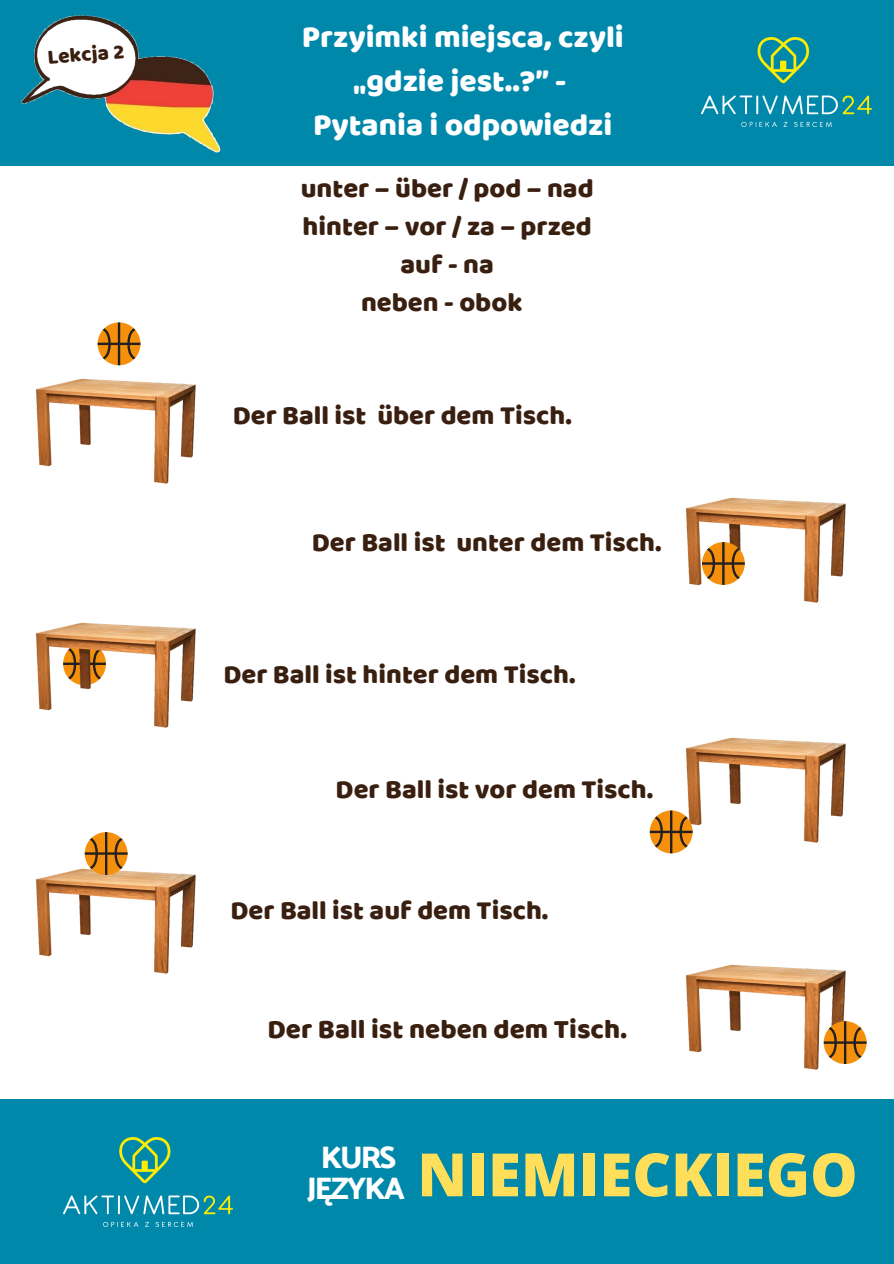
<style>
.page{position:relative;width:894px;height:1264px;background:#fff}
.page>*{position:absolute;margin:0;border:0;box-sizing:border-box;transform-origin:0 0}
.t1{font:800 59.7px "Open Sans";color:#ffde59}
.t2{font:31.5px/44px "Baloo";color:#fff;text-align:center}
.t3{font:800 30.9px/31px "Catamaran";letter-spacing:-.065em;color:#fff;text-align:center}
.t4{font:27.6px "Baloo";color:#391f10}
.t5{font:27.3px/38px "Baloo";color:#391f10;text-align:center}
.t6{font:27.15px "Baloo";color:#391f10}
.t7{font:21px "Baloo Thambi";color:#391f10}
</style>
<div class="page">
<div style="left:0;top:0;width:893px;height:166px;background:#08a"></div>
<img style="left:701px;top:38px;width:169px;height:89px">
<img style="left:22px;top:15px;width:199px;height:138px">
<div style="left:0;top:1099px;width:893px;height:164px;background:#08a"></div>
<img style="left:63px;top:1137px;width:169px;height:89px">
<img style="left:35px;top:365px;width:161px;height:119px">
<svg style="left:98px;top:322px;width:42px;height:43px"></svg>
<img style="left:685px;top:497px;width:161px;height:106px">
<svg style="left:701px;top:542px;width:43px;height:43px"></svg>
<img style="left:35px;top:622px;width:161px;height:106px">
<img style="left:685px;top:737px;width:161px;height:106px">
<svg style="left:649px;top:810px;width:43px;height:43px"></svg>
<img style="left:35px;top:853px;width:161px;height:121px">
<svg style="left:85px;top:832px;width:42px;height:43px;background:#cc8c39"></svg>
<img style="left:685px;top:964px;width:166px;height:106px">
<svg style="left:823px;top:1021px;width:43px;height:42px"></svg>
<p class="t7" style="left:46px;top:42px;width:78px;rotate:-5deg">Lekcja 2</p>
<p class="t2" style="left:302px;top:14px;width:323px">Przyimki miejsca, czyli „gdzie jest..?” -<br>Pytania i odpowiedzi</p>
<p class="t5" style="left:300px;top:169px;width:294px">unter – über / pod – nad hinter – vor / za – przed auf - na<br>neben - obok</p>
<p class="t6" style="left:232px;top:399px;width:340px">Der Ball ist über dem Tisch.</p>
<p class="t6" style="left:312px;top:526px;width:351px">Der Ball ist unter dem Tisch.</p>
<p class="t6" style="left:223px;top:657px;width:353px">Der Ball ist hinter dem Tisch.</p>
<p class="t6" style="left:335px;top:773px;width:319px">Der Ball ist vor dem Tisch.</p>
<p class="t6" style="left:230px;top:893px;width:319px">Der Ball ist auf dem Tisch.</p>
<p class="t4" style="left:267px;top:1012px;width:361px">Der Ball ist neben dem Tisch.</p>
<p class="t3" style="left:307px;top:1141px;width:100px">KURS<br>JĘZYKA</p>
<h1 class="t1" style="left:417px;top:1132px;width:441px">NIEMIECKIEGO</h1>
</div>
